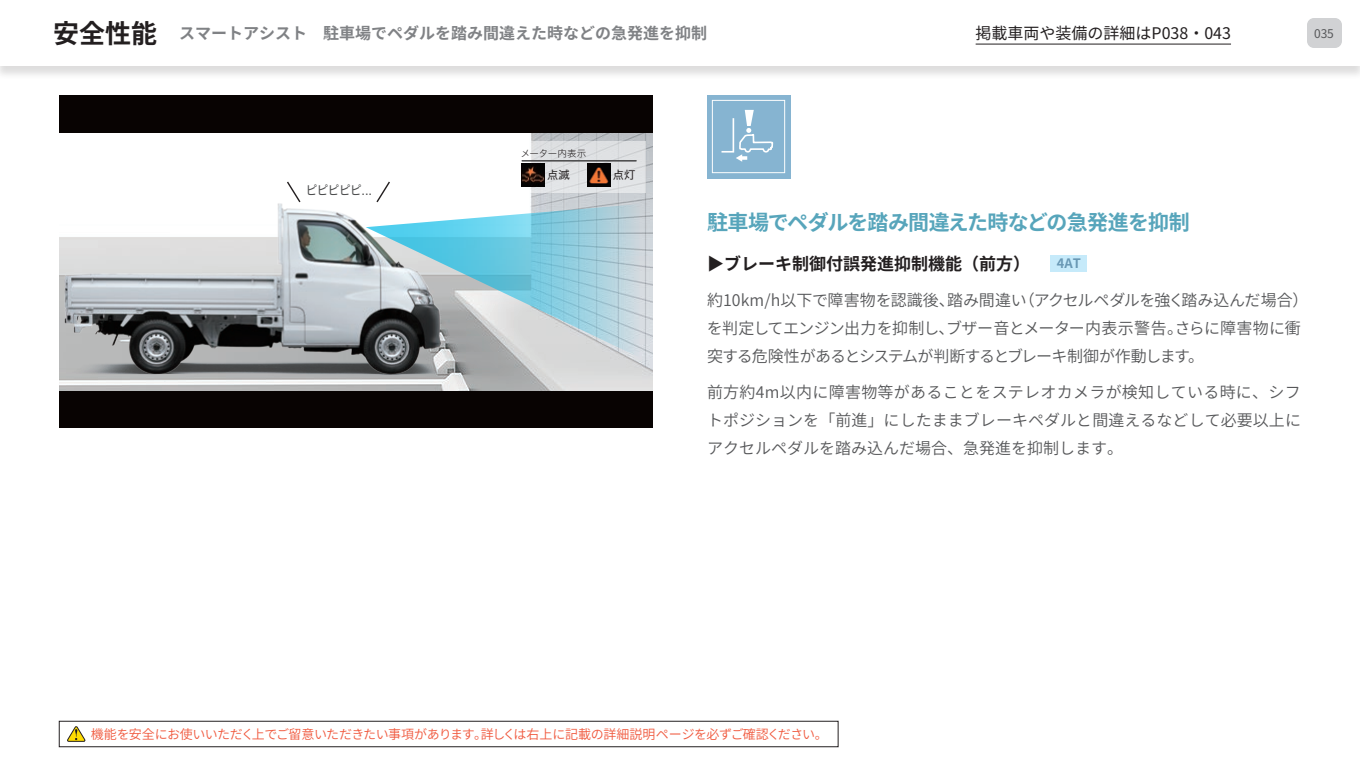
<style>
.page{position:relative;width:1360px;height:765px;background:#fff}
.page>*{position:absolute;margin:0;border:0;box-sizing:border-box;transform-origin:0 0}
.t1{font:700 21px "Noto Sans CJ Kjp";letter-spacing:-.04em;color:#57a5bb}
.t2{font:700 17px "Noto Sans CJ Kjp";color:#231f20}
.t3{font:600 16px/28px "Noto Sans CJ Kjp";letter-spacing:-.025em;color:#57585a}
.t4{font:600 16px/28px "Noto Sans CJ Kjp";color:#57585a;text-align:justify}
.t5{font:700 16px "Noto Sans CJ Kjp";color:#808285}
.t6{font:16px "Noto Sans CJ Kjp";color:#231f20}
.t7{font:600 13px "Noto Sans CJ Kjp";letter-spacing:-.03em;color:#f0593e}
.t8{font:12.7px "Hira Kaku Std W4";letter-spacing:-.03em;color:#4b4c4d;scale:.9 1}
.t9{font:12px "Noto Sans CJ Kjp";color:#57585a}
.t10{font:11.2px "Hira Kaku Std W4";color:#231f20}
.t11{font:9.5px "Hira Kaku Std W2";letter-spacing:-.005em;color:#231f20}
.s1{font-size:26px;color:#231f20}
.s2{font-size:13px;color:#6998b4}
</style>
<div class="page">
<div style="left:59px;top:95px;width:594px;height:333px;background:#080302"></div>
<img style="left:471px;top:134px;width:182px;height:257px">
<img style="left:59px;top:133px;width:412px;height:258px">
<svg style="left:366px;top:204px;width:274px;height:154px;background:#9fc2cc"></svg>
<svg style="left:286px;top:180px;width:16px;height:24px"></svg>
<svg style="left:375px;top:180px;width:16px;height:24px"></svg>
<svg style="left:513px;top:141px;width:132px;height:51px;background:#dbdddf"></svg>
<hr style="left:522px;top:161px;width:114px;height:1px;background:#4b4c4d">
<img style="left:587px;top:164px;width:23px;height:23px">
<img style="left:522px;top:164px;width:23px;height:23px">
<div style="left:707px;top:95px;width:83px;height:83px;background:linear-gradient(to right,#8eb9d4,#8eb9d4)"></div>
<svg style="left:712px;top:100px;width:73px;height:73px;background:#94bcd6"></svg>
<div style="left:1051px;top:255px;width:36px;height:17px;background:#c6eafa"></div>
<div style="left:0;top:0;width:1360px;height:80px;background:#231f20;opacity:.15"></div>
<div style="left:0;top:0;width:1360px;height:66px;background:#fff"></div>
<div style="left:1307px;top:18px;width:35px;height:30px;background:#d1d2d4;border-radius:7px"></div>
<hr style="left:976px;top:44px;width:255px;height:1px;background:#231f20">
<svg style="left:67px;top:726px;width:18px;height:16px"></svg>
<div style="left:59px;top:721px;width:779px;height:26px;border:1px solid #231f20"></div>
<p class="t5" style="left:53px;top:24px;width:655px"><span class="s1">安全性能</span> スマートアシスト　駐車場でペダルを踏み間違えた時などの急発進を抑制</p>
<p class="t6" style="left:976px;top:24px;width:257px">掲載車両や装備の詳細はP038・043</p>
<p class="t9" style="left:1314px;top:26px;width:21px">035</p>
<p class="t8" style="left:306px;top:181px;width:75px">ピピピピピ...</p>
<p class="t11" style="left:521px;top:147px;width:67px">メーター内表示</p>
<p class="t10" style="left:547px;top:166px;width:24px">点滅</p>
<p class="t10" style="left:613px;top:166px;width:24px">点灯</p>
<h1 class="t1" style="left:707px;top:210px;width:484px">駐車場でペダルを踏み間違えた時などの急発進を抑制</h1>
<p class="t2" style="left:707px;top:254px;width:375px">▶ブレーキ制御付誤発進抑制機能（前方）　 <span class="s2">4AT</span></p>
<p class="t3" style="left:707px;top:286px;width:603px">約10km/h以下で障害物を認識後、踏み間違い（アクセルペダルを強く踏み込んだ場合）を判定してエンジン出力を抑制し、ブザー音とメーター内表示警告。さらに障害物に衝突する危険性があるとシステムが判断するとブレーキ制御が作動します。</p>
<p class="t4" style="left:707px;top:378px;width:596px">前方約4m以内に障害物等があることをステレオカメラが検知している時に、シフトポジションを「前進」にしたままブレーキペダルと間違えるなどして必要以上にアクセルペダルを踏み込んだ場合、急発進を抑制します。</p>
<p class="t7" style="left:91px;top:727px;width:739px">機能を安全にお使いいただく上でご留意いただきたい事項があります。詳しくは右上に記載の詳細説明ページを必ずご確認ください。</p>
</div>
